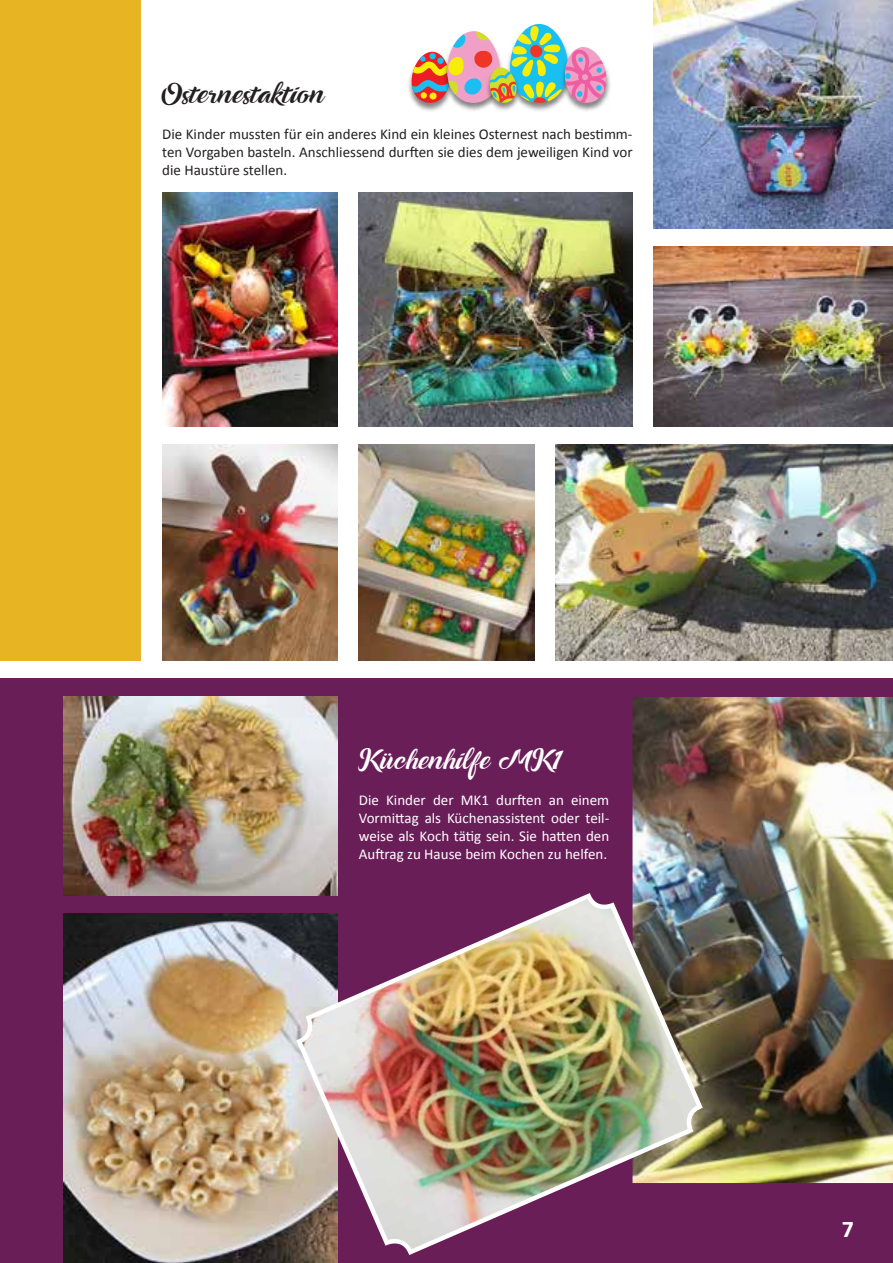
<style>
.page{position:relative;width:893px;height:1263px;background:#fff}
.page>*{position:absolute;margin:0;border:0;box-sizing:border-box;transform-origin:0 0}
.t1{font:24px "Ampera";letter-spacing:.03em;color:#231f20}
.t2{font:24px "Ampera";letter-spacing:.03em;color:#fff}
.t3{font:700 24px "Calibri";color:#fff}
.t4{font:15px/18px "Calibri";color:#231f20;text-align:justify}
.t5{font:15px/18px "Calibri";color:#fff;text-align:justify}
</style>
<div class="page">
<div style="left:0;top:679px;width:893px;height:584px;background:#6a1e58"></div>
<div style="left:0;top:0;width:141px;height:661px;background:#e7b524"></div>
<img style="left:162px;top:193px;width:176px;height:234px">
<img style="left:555px;top:445px;width:338px;height:216px">
<img style="left:359px;top:445px;width:175px;height:216px">
<img style="left:654px;top:247px;width:239px;height:180px">
<img style="left:654px;top:0;width:239px;height:229px">
<img style="left:162px;top:445px;width:176px;height:216px">
<img style="left:359px;top:193px;width:273px;height:234px">
<img style="left:63px;top:913px;width:230px;height:350px">
<img style="left:632px;top:697px;width:261px;height:486px">
<img style="left:64px;top:697px;width:273px;height:198px">
<img style="left:293px;top:890px;width:413px;height:373px">
<div style="left:407px;top:51px;width:47px;height:60px;background:#231f20;opacity:.55"></div>
<div style="left:442px;top:31px;width:63px;height:81px;background:#231f20;opacity:.55"></div>
<div style="left:505px;top:23px;width:68px;height:89px;background:#231f20;opacity:.55"></div>
<div style="left:560px;top:46px;width:51px;height:66px;background:#231f20;opacity:.55"></div>
<div style="left:485px;top:67px;width:36px;height:44px;background:#231f20;opacity:.55"></div>
<svg style="left:410px;top:24px;width:198px;height:80px"></svg>
<h1 class="t1" style="left:162px;top:75px;width:164px">Osternestaktion</h1>
<p class="t4" style="left:162px;top:125px;width:472px">Die Kinder mussten für ein anderes Kind ein kleines Osternest nach bestimm&shy;ten Vorgaben basteln. -Anschliessend durften sie dies dem jeweiligen Kind vor die Haustüre stellen.</p>
<h1 class="t2" style="left:359px;top:741px;width:204px">Küchenhilfe MK1</h1>
<p class="t5" style="left:359px;top:791px;width:252px">Die Kinder der MK1 durften an einem Vormittag als Küchenassistent oder teil&shy;weise als Koch tätig sein. Sie hatten den Auftrag zu Hause beim Kochen zu helfen.</p>
<h1 class="t3" style="left:842px;top:1214px;width:14px">7</h1>
</div>
